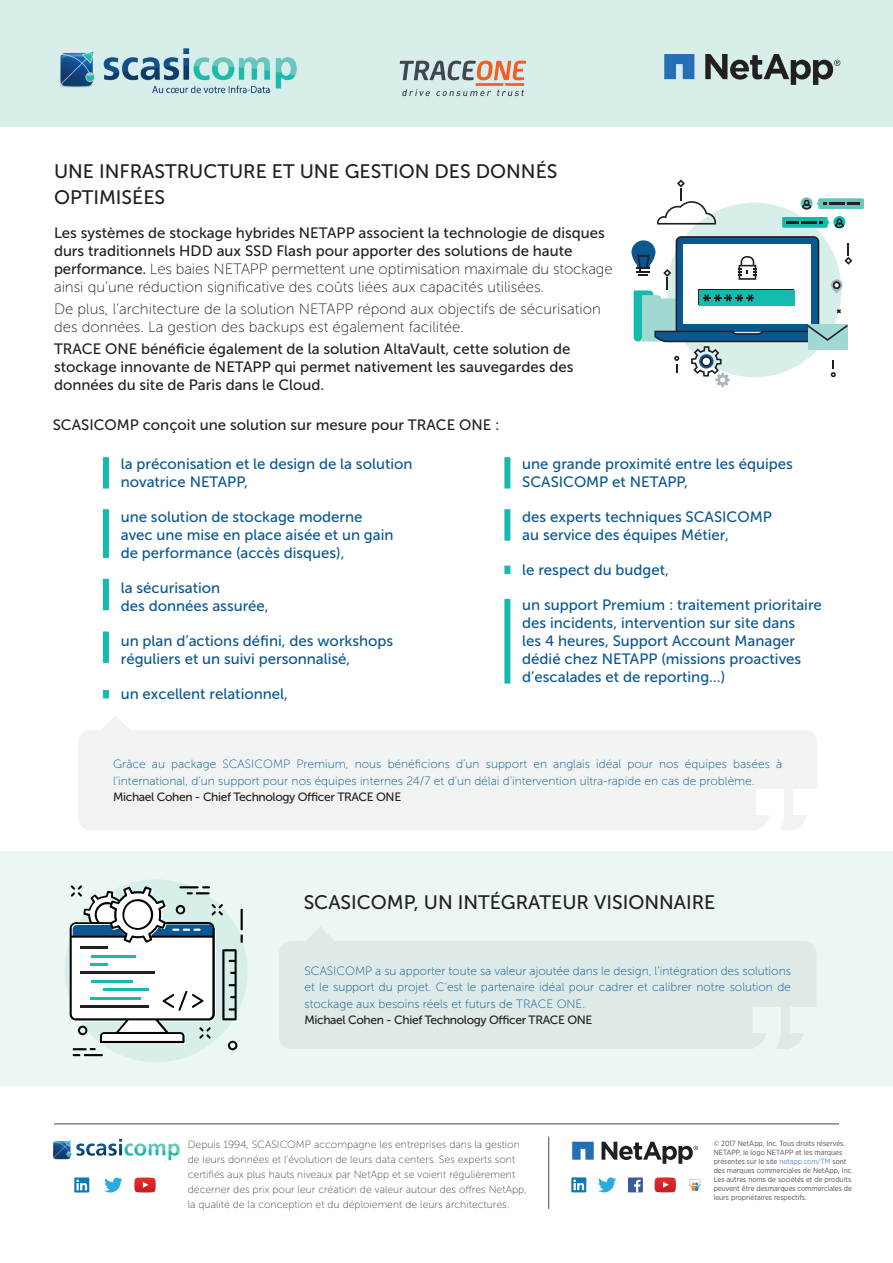
<style>
.page{position:relative;width:893px;height:1263px;background:#fff}
.page>*{position:absolute;margin:0;border:0;box-sizing:border-box;transform-origin:0 0}
.t1{font:19.5px/25.5px "Museo Sans 500";color:#231f20}
.t2{font:15px/18px "Museo Sans 500";color:#0b5791}
.t3{font:15px/18px "Museo Sans 500";color:#231f20}
.t4{font:15px/18px "Museo Sans 100";color:#231f20}
.t5{font:12px/16.5px "Museo Sans 100";color:#0b5791}
.t6{font:12px "Museo Sans 500";letter-spacing:-.03em;color:#231f20}
.t7{font:10.5px/15px "Museo Sans 100";color:#41484a}
.t8{font:7.5px/9px "Gotham Narrow";color:#4b5056}
.s1{font-family:"Museo Sans 500"}
.s2{color:#5b8bc8}
</style>
<div class="page">
<svg style="left:572px;top:1142px;width:22px;height:18px"></svg>
<svg style="left:601px;top:1142px;width:97px;height:22px"></svg>
<div style="left:0;top:852px;width:893px;height:234px;background:#ebf6f5"></div>
<div style="left:0;top:0;width:893px;height:126px;background:#d7eeeb"></div>
<div style="left:103px;top:457px;width:6px;height:32px;background:#15baae"></div>
<div style="left:103px;top:579px;width:6px;height:31px;background:#15baae"></div>
<div style="left:504px;top:457px;width:6px;height:32px;background:#15baae"></div>
<div style="left:504px;top:509px;width:6px;height:32px;background:#15baae"></div>
<div style="left:504px;top:599px;width:6px;height:85px;background:#15baae"></div>
<div style="left:103px;top:631px;width:6px;height:32px;background:#15baae"></div>
<div style="left:103px;top:509px;width:6px;height:49px;background:#15baae"></div>
<div style="left:103px;top:690px;width:6px;height:8px;background:#15baae"></div>
<div style="left:667px;top:203px;width:174px;height:174px;background:#d7eeeb;border-radius:50%"></div>
<svg style="left:782px;top:217px;width:47px;height:11px"></svg>
<svg style="left:833px;top:216px;width:12px;height:12px"></svg>
<svg style="left:835px;top:218px;width:9px;height:10px"></svg>
<svg style="left:817px;top:198px;width:47px;height:11px"></svg>
<svg style="left:801px;top:197px;width:12px;height:12px"></svg>
<svg style="left:802px;top:200px;width:9px;height:10px"></svg>
<svg style="left:657px;top:180px;width:59px;height:45px"></svg>
<svg style="left:631px;top:235px;width:221px;height:152px"></svg>
<div style="left:65px;top:879px;width:183px;height:183px;background:#d7eeeb;border-radius:50%"></div>
<svg style="left:70px;top:885px;width:173px;height:171px"></svg>
<hr style="left:80px;top:946px;width:28px;height:3px;background:#231f20">
<hr style="left:91px;top:955px;width:44px;height:2px;background:#15baae">
<hr style="left:91px;top:963px;width:17px;height:3px;background:#15baae">
<hr style="left:80px;top:971px;width:75px;height:3px;background:#231f20">
<hr style="left:91px;top:980px;width:42px;height:3px;background:#15baae">
<hr style="left:103px;top:988px;width:46px;height:3px;background:#15baae">
<hr style="left:91px;top:997px;width:50px;height:2px;background:#15baae">
<hr style="left:80px;top:1005px;width:69px;height:3px;background:#231f20">
<div style="left:504px;top:566px;width:6px;height:8px;background:#15baae"></div>
<div style="left:78px;top:730px;width:739px;height:100px;background:#f0f3f2;border-radius:13px"></div>
<svg style="left:102px;top:716px;width:27px;height:14px"></svg>
<svg style="left:279px;top:927px;width:537px;height:122px;fill:#ddeae8"></svg>
<svg style="left:753px;top:1007px;width:63px;height:42px"></svg>
<svg style="left:756px;top:789px;width:61px;height:41px"></svg>
<svg style="left:664px;top:54px;width:30px;height:25px"></svg>
<svg style="left:705px;top:54px;width:135px;height:31px"></svg>
<svg style="left:400px;top:61px;width:126px;height:35px"></svg>
<img style="left:60px;top:48px;width:237px;height:46px">
<svg style="left:571px;top:1177px;width:15px;height:15px"></svg>
<svg style="left:573px;top:1179px;width:11px;height:11px"></svg>
<svg style="left:74px;top:1177px;width:15px;height:15px"></svg>
<svg style="left:76px;top:1179px;width:11px;height:11px"></svg>
<svg style="left:598px;top:1177px;width:18px;height:15px"></svg>
<svg style="left:104px;top:1177px;width:19px;height:15px"></svg>
<div style="left:628px;top:1177px;width:15px;height:15px;background:#3a5a99"></div>
<svg style="left:634px;top:1180px;width:7px;height:12px"></svg>
<svg style="left:655px;top:1177px;width:21px;height:15px"></svg>
<svg style="left:134px;top:1177px;width:22px;height:15px"></svg>
<div style="left:688px;top:1177px;width:14px;height:15px;background:#f7f7f7"></div>
<svg style="left:689px;top:1179px;width:12px;height:12px"></svg>
<img style="left:53px;top:1138px;width:127px;height:25px">
<hr style="left:548px;top:1137px;width:1px;height:72px;background:#41484a">
<hr style="left:54px;top:1124px;width:785px;height:1px;background:#41484a">
<div style="left:101px;top:1157px;width:64px;height:9px;background:#fff"></div>
<h1 class="t1" style="left:54px;top:159px;width:505px">UNE INFRASTRUCTURE ET UNE GESTION DES DONNÉS<br>OPTIMISÉES</h1>
<p class="t3" style="left:54px;top:223px;width:552px">Les systèmes de stockage hybrides NETAPP associent la technologie de disques durs traditionnels HDD aux SSD Flash pour apporter des solutions de haute</p>
<p class="t4" style="left:54px;top:260px;width:560px"><span class="s1">performance.</span> Les baies NETAPP permettent une optimisation maximale du stockage ainsi qu’une réduction significative des coûts liées aux capacités utilisées.</p>
<p class="t4" style="left:54px;top:300px;width:548px">De plus, l’architecture de la solution NETAPP répond aux objectifs de sécurisation des données. La gestion des backups est également facilitée.</p>
<p class="t3" style="left:54px;top:340px;width:521px">TRACE ONE bénéficie également de la solution AltaVault, cette solution de stockage innovante de NETAPP qui permet nativement les sauvegardes des données du site de Paris dans le Cloud.</p>
<p class="t3" style="left:53px;top:416px;width:448px">SCASICOMP conçoit une solution sur mesure pour TRACE ONE :</p>
<p class="t2" style="left:121px;top:455px;width:293px">la préconisation et le design de la solution novatrice NETAPP,</p>
<p class="t2" style="left:121px;top:508px;width:274px">une solution de stockage moderne avec une mise en place aisée et un gain de performance (accès disques),</p>
<p class="t2" style="left:121px;top:579px;width:149px">la sécurisation<br>des données assurée,</p>
<p class="t2" style="left:121px;top:632px;width:274px">un plan d’actions défini, des workshops réguliers et un suivi personnalisé,</p>
<p class="t2" style="left:121px;top:685px;width:169px">un excellent relationnel,</p>
<p class="t2" style="left:522px;top:455px;width:272px">une grande proximité entre les équipes<br>SCASICOMP et NETAPP,</p>
<p class="t2" style="left:522px;top:508px;width:251px">des experts techniques SCASICOMP au service des équipes Métier,</p>
<p class="t2" style="left:522px;top:561px;width:148px">le respect du budget,</p>
<p class="t2" style="left:522px;top:596px;width:301px">un support Premium : traitement prioritaire des incidents, intervention sur site dans<br>les 4 heures, Support Account Manager dédié chez NETAPP (missions proactives d’escalades et de reporting…)</p>
<p class="t5" style="left:113px;top:756px;width:671px">Grâce au package SCASICOMP Premium, nous bénéficions d’un support en anglais idéal pour nos équipes basées à l’international, d’un support pour nos équipes internes 24/7 et d’un délai d’intervention ultra-rapide en cas de problème.</p>
<p class="t6" style="left:113px;top:790px;width:289px">Michael Cohen - Chief Technology Officer TRACE ONE</p>
<h1 class="t1" style="left:304px;top:889px;width:413px">SCASICOMP, UN INTÉGRATEUR VISIONNAIRE</h1>
<p class="t5" style="left:304px;top:962px;width:488px;text-align:justify">SCASICOMP a su apporter toute sa valeur ajoutée dans le design, l’intégration des solutions et le support du projet. C’est le partenaire idéal pour cadrer et calibrer notre solution de stockage aux besoins réels et futurs de TRACE ONE.</p>
<p class="t6" style="left:304px;top:1014px;width:289px">Michael Cohen - Chief Technology Officer TRACE ONE</p>
<p class="t7" style="left:188px;top:1137px;width:340px">Depuis 1994, SCASICOMP accompagne les entreprises dans la gestion de leurs données et l’évolution de leurs data centers. Ses experts sont certifiés aux plus hauts niveaux par NetApp et se voient régulièrement décerner des prix pour leur création de valeur autour des offres NetApp, la qualité de la conception et du déploiement de leurs architectures.</p>
<p class="t8" style="left:714px;top:1139px;width:141px">© 2017 NetApp, Inc. Tous droits réservés.<br>NETAPP, le logo NETAPP et les marques présentes sur le site <span class="s2">netapp.com/TM</span> sont des marques commerciales de NetApp, Inc.<br>Les autres noms de sociétés et de produits peuvent être desmarques commerciales de leurs propriétaires respectifs.</p>
</div>
